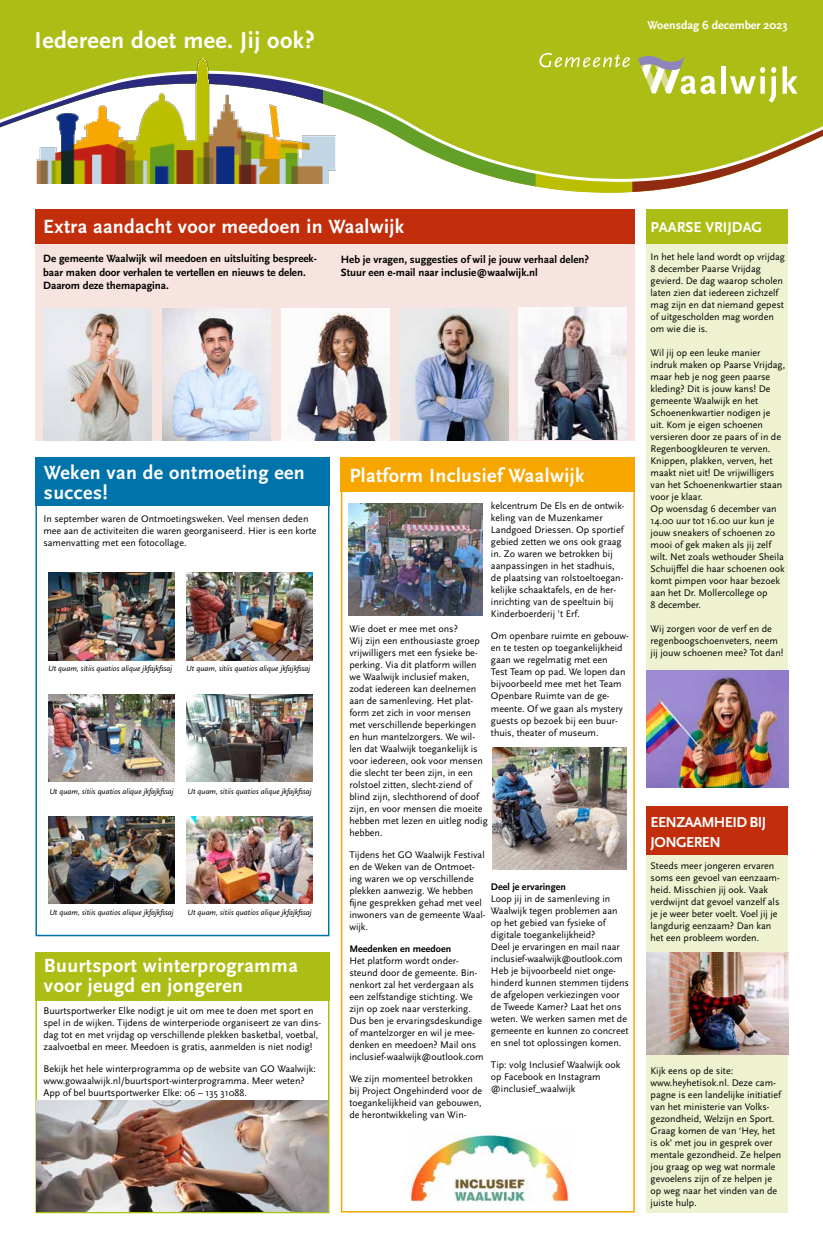
<style>
.page{position:relative;width:823px;height:1248px;background:#fff}
.page>*{position:absolute;margin:0;border:0;box-sizing:border-box;transform-origin:0 0}
.t1{font:700 24px "Scala Sans Pro";letter-spacing:.02em;color:#fff}
.t2{font:700 20px/20px "Scala Sans Pro";letter-spacing:.02em;color:#fff}
.t3{font:700 15px/20px "Scala Sans Pro";letter-spacing:-.04em;color:#fff}
.t4{font:700 15px "Scala Sans Pro";color:#fff}
.t5{font:700 12px "Scala Sans Pro";color:#fff}
.t6{font:700 11px/13.2px "Scala Sans Pro";color:#000}
.t7{font:10px/12px "Scala Sans Pro";color:#000}
.t8{font:700 10px "Scala Sans Pro";color:#000}
.t9{font:italic 8px "Scala Sans Pro";color:#000}
</style>
<div class="page">
<div style="left:35px;top:502px;width:294px;height:434px;border:2px solid #0073ab"></div>
<svg style="left:632px;top:183px;width:66px;height:9px"></svg>
<svg style="left:0;top:0;width:822px;height:183px;background:#b3c331"></svg>
<div style="left:720px;top:66px;width:5px;height:28px;background:#fff"></div>
<svg style="left:729px;top:67px;width:46px;height:36px"></svg>
<svg style="left:782px;top:66px;width:15px;height:28px"></svg>
<svg style="left:637px;top:56px;width:78px;height:38px"></svg>
<svg style="left:539px;top:53px;width:90px;height:14px"></svg>
<img style="left:37px;top:59px;width:298px;height:125px">
<div style="left:646px;top:220px;width:141px;height:567px;background:#eef2d1"></div>
<div style="left:646px;top:209px;width:141px;height:34px;background:#acbe15"></div>
<div style="left:35px;top:209px;width:599px;height:231px;background:#f7e3df"></div>
<div style="left:35px;top:209px;width:599px;height:34px;background:#c22e0c"></div>
<img style="left:44px;top:308px;width:108px;height:132px">
<img style="left:162px;top:308px;width:108px;height:132px">
<img style="left:281px;top:308px;width:108px;height:132px">
<img style="left:400px;top:308px;width:108px;height:132px">
<img style="left:518px;top:308px;width:107px;height:132px">
<div style="left:35px;top:457px;width:294px;height:48px;background:#0073ab"></div>
<img style="left:48px;top:572px;width:127px;height:88px">
<img style="left:186px;top:572px;width:127px;height:88px">
<img style="left:48px;top:694px;width:127px;height:88px">
<img style="left:186px;top:694px;width:127px;height:88px">
<img style="left:48px;top:816px;width:127px;height:87px">
<img style="left:186px;top:816px;width:127px;height:87px">
<img style="left:646px;top:670px;width:141px;height:117px">
<div style="left:340px;top:483px;width:294px;height:729px;border:2px solid #f7a600"></div>
<div style="left:340px;top:457px;width:294px;height:34px;background:#f7a600"></div>
<img style="left:492px;top:747px;width:133px;height:122px">
<img style="left:348px;top:503px;width:134px;height:112px">
<img style="left:409px;top:1131px;width:160px;height:71px">
<div style="left:646px;top:817px;width:141px;height:395px;background:#eef2d1"></div>
<div style="left:646px;top:806px;width:141px;height:48px;background:#c22e0c"></div>
<img style="left:646px;top:952px;width:141px;height:102px">
<div style="left:35px;top:978px;width:294px;height:235px;border:2px solid #acbe15"></div>
<div style="left:35px;top:952px;width:294px;height:48px;background:#acbe15"></div>
<img style="left:37px;top:1100px;width:291px;height:111px">
<h1 class="t1" style="left:35px;top:26px;width:281px">Iedereen doet mee. Jij ook?</h1>
<p class="t5" style="left:647px;top:18px;width:141px">Woensdag 6 december 2023</p>
<h2 class="t2" style="left:43px;top:216px;width:362px">Extra aandacht voor meedoen in Waalwijk</h2>
<h3 class="t4" style="left:650px;top:219px;width:113px">PAARSE VRIJDAG</h3>
<p class="t6" style="left:43px;top:252px;width:275px">De gemeente Waalwijk wil meedoen en uitsluiting bespreek&shy;baar maken door verhalen te vertellen en nieuws te delen.<br>Daarom deze themapagina.</p>
<p class="t7" style="left:650px;top:250px;width:136px">In het hele land wordt op vrijdag<br>8 december Paarse Vrijdag gevierd. De dag waarop scholen laten zien dat iedereen zichzelf mag zijn en dat niemand gepest of uitgescholden mag worden om wie die is.</p>
<p class="t7" style="left:650px;top:346px;width:136px">Wil jij op een leuke manier indruk maken op Paarse Vrijdag, maar heb je nog geen paarse kleding? Dit is jouw kans! De gemeente Waalwijk en het<br>Schoenenkwartier nodigen je uit. Kom je eigen schoenen versieren door ze paars of in de<br>Regenboogkleuren te verven.<br>Knippen, plakken, verven, het maakt niet uit! De vrijwilligers van het Schoenenkwartier staan voor je klaar.<br>Op woensdag 6 december van<br>14.00 uur tot 16.00 uur kun je jouw sneakers of schoenen zo mooi of gek maken als jij zelf wilt. Net zoals wethouder Sheila<br>Schuijffel die haar schoenen ook komt pimpen voor haar bezoek aan het Dr. Mollercollege op<br>8 december.</p>
<p class="t7" style="left:650px;top:622px;width:134px">Wij zorgen voor de verf en de regenboogschoenveters, neem jij jouw schoenen mee? Tot dan!</p>
<p class="t6" style="left:340px;top:252px;width:249px">Heb je vragen, suggesties of wil je jouw verhaal delen?<br>Stuur een e-mail naar inclusie@waalwijk.nl</p>
<h2 class="t2" style="left:44px;top:462px;width:262px">Weken van de ontmoeting een succes!</h2>
<h2 class="t2" style="left:349px;top:465px;width:236px">Platform Inclusief Waalwijk</h2>
<p class="t7" style="left:490px;top:500px;width:135px">kelcentrum De Els en de ontwik&shy;keling van de Muzenkamer<br>Landgoed Driessen. Op sportief gebied zetten we ons ook graag in. Zo waren we betrokken bij aanpassingen in het stadhuis, de plaatsing van rolstoeltoegan&shy;kelijke schaaktafels, en de her&shy;inrichting van de speeltuin bij<br>Kinderboerderij 't Erf.</p>
<p class="t7" style="left:490px;top:630px;width:139px">Om openbare ruimte en gebouw&shy;en te testen op toegankelijkheid gaan we regelmatig met een<br>Test Team op pad. We lopen dan bijvoorbeeld mee met het Team<br>Openbare Ruimte van de ge&shy;meente. Of we gaan als mystery guests op bezoek bij een buur&shy;thuis, theater of museum.</p>
<p class="t7" style="left:43px;top:512px;width:274px">In september waren de Ontmoetingsweken. Veel mensen deden mee aan de activiteiten die waren georganiseerd. Hier is een korte samenvatting met een fotocollage.</p>
<p class="t7" style="left:349px;top:622px;width:140px">Wie doet er mee met ons?<br>Wij zijn een enthousiaste groep vrijwilligers met een fysieke be&shy;perking. Via dit platform willen we Waalwijk inclusief maken, zodat iedereen kan deelnemen aan de samenleving. Het plat&shy;form zet zich in voor mensen met verschillende beperkingen en hun mantelzorgers. We wil&shy;len dat Waalwijk toegankelijk is voor iedereen, ook voor mensen die slecht ter been zijn, in een rolstoel zitten, slecht-ziend of blind zijn, slechthorend of doof zijn, en voor mensen die moeite hebben met lezen en uitleg nodig hebben.</p>
<p class="t7" style="left:349px;top:848px;width:138px">Tijdens het GO Waalwijk Festival en de Weken van de Ontmoet&shy;ing waren we op verschillende plekken aanwezig. We hebben fijne gesprekken gehad met veel inwoners van de gemeente Waal&shy;wijk.</p>
<p class="t8" style="left:349px;top:943px;width:103px">Meedenken en meedoen</p>
<p class="t7" style="left:349px;top:954px;width:136px">Het platform wordt onder&shy;steund door de gemeente. Bin&shy;nenkort zal het verdergaan als een zelfstandige stichting. We zijn op zoek naar versterking.<br>Dus ben je ervaringsdeskundige of mantelzorger en wil je mee&shy;denken en meedoen? Mail ons inclusief-waalwijk@outlook.com</p>
<p class="t7" style="left:349px;top:1072px;width:134px">We zijn momenteel betrokken bij Project Ongehinderd voor de toegankelijkheid van gebouwen, de herontwikkeling van Win-</p>
<p class="t9" style="left:186px;top:663px;width:125px">Ut quam, sitiis quatios alique jkfajkfssaj</p>
<p class="t9" style="left:48px;top:663px;width:125px">Ut quam, sitiis quatios alique jkfajkfssaj</p>
<p class="t9" style="left:187px;top:786px;width:125px">Ut quam, sitiis quatios alique jkfajkfssaj</p>
<p class="t9" style="left:49px;top:786px;width:125px">Ut quam, sitiis quatios alique jkfajkfssaj</p>
<h3 class="t3" style="left:650px;top:812px;width:117px">EENZAAMHEID BIJ<br>JONGEREN</h3>
<p class="t7" style="left:650px;top:860px;width:131px">Steeds meer jongeren ervaren soms een gevoel van eenzaam&shy;heid. Misschien jij ook. Vaak verdwijnt dat gevoel vanzelf als je je weer beter voelt. Voel jij je langdurig eenzaam? Dan kan het een probleem worden.</p>
<p class="t8" style="left:490px;top:880px;width:76px">Deel je ervaringen</p>
<p class="t7" style="left:490px;top:892px;width:139px">Loop jij in de samenleving in<br>Waalwijk tegen problemen aan op het gebied van fysieke of digitale toegankelijkheid?<br>Deel je ervaringen en mail naar inclusief-waalwijk@outlook.com<br>Heb je bijvoorbeeld niet onge&shy;hinderd kunnen stemmen tijdens de afgelopen verkiezingen voor de Tweede Kamer? Laat het ons weten. We werken samen met de gemeente en kunnen zo concreet en snel tot oplossingen komen.</p>
<p class="t7" style="left:490px;top:1058px;width:131px">Tip: volg Inclusief Waalwijk ook op Facebook en Instagram @inclusief_waalwijk</p>
<p class="t9" style="left:187px;top:907px;width:125px">Ut quam, sitiis quatios alique jkfajkfssaj</p>
<p class="t9" style="left:49px;top:907px;width:125px">Ut quam, sitiis quatios alique jkfajkfssaj</p>
<h2 class="t2" style="left:44px;top:954px;width:255px">Buurtsport winterprogramma voor jeugd en jongeren</h2>
<p class="t7" style="left:43px;top:1004px;width:279px">Buurtsportwerker Elke nodigt je uit om mee te doen met sport en spel in de wijken. Tijdens de winterperiode organiseert ze van dins&shy;dag tot en met vrijdag op verschillende plekken basketbal, voetbal, zaalvoetbal en meer. Meedoen is gratis, aanmelden is niet nodig!</p>
<p class="t7" style="left:43px;top:1062px;width:274px">Bekijk het hele winterprogramma op de website van GO Waalwijk: www.gowaalwijk.nl/buurtsport-winterprogramma. Meer weten?<br>App of bel buurtsportwerker Elke: 06 – 135 31088.</p>
<p class="t7" style="left:650px;top:1064px;width:132px">Kijk eens op de site: www.heyhetisok.nl. Deze cam&shy;pagne is een landelijke initiatief van het ministerie van Volks&shy;gezondheid, Welzijn en Sport.<br>Graag komen de van ‘Hey, het is ok’ met jou in gesprek over mentale gezondheid. Ze helpen jou graag op weg wat normale gevoelens zijn of ze helpen je op weg naar het vinden van de juiste hulp.</p>
</div>
